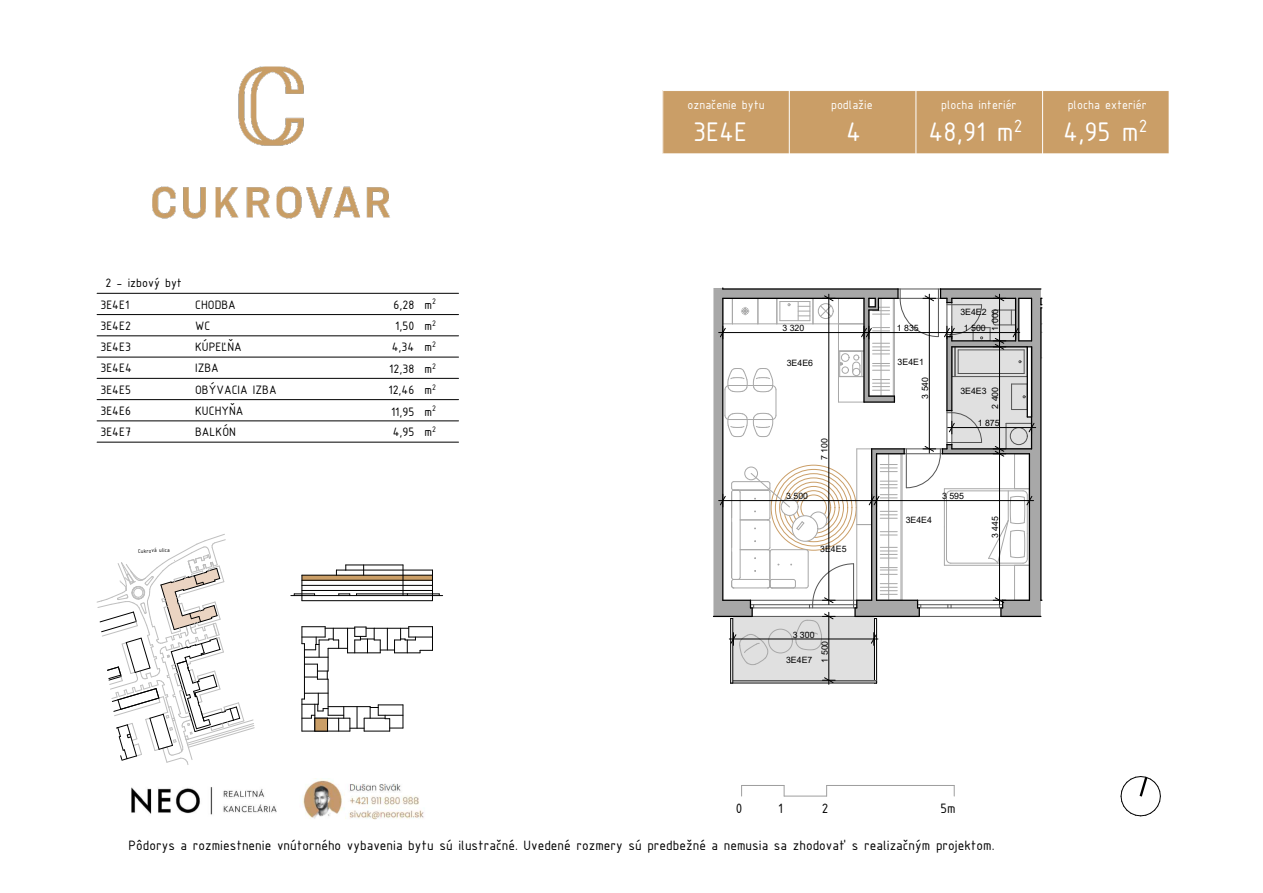
<style>
.page{position:relative;width:1263px;height:893px;background:#fff}
.page>*{position:absolute;margin:0;border:0;box-sizing:border-box;transform-origin:0 0}
.t1{font:28.95px "ISOCPEUR";color:#fff}
.t2{font:14.7px "ISOCPEUR";color:#000}
.t3{font:13.2px/21.3px "ISOCPEUR";color:#000;text-align:center}
.t4{font:13.2px "ISOCPEUR";color:#fff}
.t5{font:8.7px "Arial";color:#000}
.t6{font:6px "ISOCPEUR";color:#000}
</style>
<div class="page">
<img style="left:131px;top:779px;width:293px;height:41px">
<img style="left:152px;top:66px;width:238px;height:153px">
<div style="left:663px;top:91px;width:506px;height:63px;background:#ca9e67"></div>
<hr style="left:1042px;top:91px;width:1px;height:63px;background:#fff">
<hr style="left:916px;top:91px;width:1px;height:63px;background:#fff">
<hr style="left:789px;top:91px;width:1px;height:63px;background:#fff">
<svg style="left:1120px;top:776px;width:41px;height:41px"></svg>
<div style="left:302px;top:575px;width:130px;height:5px;background:#ca9e67"></div>
<hr style="left:291px;top:595px;width:152px;height:1px;background:#000">
<hr style="left:302px;top:590px;width:130px;height:1px;background:#000">
<hr style="left:407px;top:594px;width:32px;height:1px;background:#000">
<hr style="left:302px;top:585px;width:130px;height:1px;background:#000">
<hr style="left:302px;top:580px;width:130px;height:1px;background:#000">
<hr style="left:302px;top:575px;width:130px;height:1px;background:#000">
<hr style="left:346px;top:570px;width:86px;height:1px;background:#000">
<hr style="left:346px;top:565px;width:57px;height:1px;background:#000">
<hr style="left:403px;top:565px;width:1px;height:31px;background:#000">
<hr style="left:356px;top:594px;width:51px;height:1px;background:#000">
<svg style="left:338px;top:594px;width:12px;height:2px"></svg>
<svg style="left:336px;top:565px;width:10px;height:10px"></svg>
<hr style="left:302px;top:731px;width:48px;height:1px;background:#000">
<hr style="left:315px;top:718px;width:35px;height:1px;background:#000">
<hr style="left:304px;top:644px;width:1px;height:55px;background:#000">
<hr style="left:328px;top:706px;width:42px;height:1px;background:#000">
<hr style="left:328px;top:679px;width:1px;height:36px;background:#000">
<hr style="left:348px;top:653px;width:32px;height:1px;background:#000">
<hr style="left:325px;top:628px;width:30px;height:1px;background:#000">
<svg style="left:354px;top:626px;width:79px;height:28px"></svg>
<svg style="left:302px;top:626px;width:46px;height:54px"></svg>
<svg style="left:350px;top:705px;width:54px;height:27px"></svg>
<hr style="left:302px;top:600px;width:130px;height:1px;background:#000">
<svg style="left:294px;top:575px;width:21px;height:26px"></svg>
<svg style="left:432px;top:570px;width:1px;height:31px"></svg>
<svg style="left:97px;top:534px;width:158px;height:231px"></svg>
<div style="left:733px;top:616px;width:141px;height:64px;background:#e0e0e0"></div>
<hr style="left:874px;top:618px;width:1px;height:65px;background:#000">
<hr style="left:876px;top:618px;width:1px;height:65px;background:#000">
<hr style="left:731px;top:683px;width:145px;height:1px;background:#000">
<hr style="left:731px;top:681px;width:145px;height:1px;background:#000">
<hr style="left:730px;top:618px;width:1px;height:65px;background:#000">
<hr style="left:732px;top:618px;width:1px;height:65px;background:#000">
<svg style="left:713px;top:288px;width:6px;height:328px;background:#aeaeae"></svg>
<hr style="left:713px;top:616px;width:39px;height:1px;background:#000">
<hr style="left:828px;top:616px;width:1px;height:64px;background:#000">
<svg style="left:822px;top:677px;width:13px;height:7px"></svg>
<svg style="left:719px;top:288px;width:323px;height:377px"></svg>
<hr style="left:742px;top:785px;width:42px;height:1px;background:#9e9e9e">
<hr style="left:784px;top:796px;width:43px;height:1px;background:#9e9e9e">
<hr style="left:827px;top:785px;width:127px;height:1px;background:#9e9e9e">
<svg style="left:302px;top:693px;width:42px;height:39px"></svg>
<hr style="left:97px;top:293px;width:361px;height:1px;background:#000">
<hr style="left:97px;top:314px;width:361px;height:1px;background:#000">
<hr style="left:97px;top:336px;width:361px;height:1px;background:#000">
<hr style="left:97px;top:357px;width:361px;height:1px;background:#000">
<hr style="left:97px;top:378px;width:361px;height:1px;background:#000">
<hr style="left:97px;top:399px;width:361px;height:1px;background:#000">
<hr style="left:97px;top:421px;width:361px;height:1px;background:#000">
<hr style="left:97px;top:442px;width:361px;height:1px;background:#000">
<p class="t3" style="left:106px;top:272px;width:78px">2 - izbový byt</p>
<p class="t3" style="left:100px;top:293px;width:30px">3E4E1</p>
<p class="t3" style="left:195px;top:293px;width:42px">CHODBA</p>
<p class="t3" style="left:100px;top:315px;width:32px">3E4E2</p>
<p class="t3" style="left:195px;top:315px;width:17px">WC</p>
<p class="t3" style="left:100px;top:336px;width:32px">3E4E3</p>
<p class="t3" style="left:195px;top:336px;width:48px">KÚPEĽŇA</p>
<p class="t3" style="left:100px;top:357px;width:33px">3E4E4</p>
<p class="t3" style="left:195px;top:357px;width:25px">IZBA</p>
<p class="t3" style="left:100px;top:378px;width:32px">3E4E5</p>
<p class="t3" style="left:195px;top:378px;width:83px">OBÝVACIA IZBA</p>
<p class="t3" style="left:100px;top:400px;width:32px">3E4E6</p>
<p class="t3" style="left:195px;top:400px;width:50px">KUCHYŇA</p>
<p class="t3" style="left:100px;top:421px;width:32px">3E4E7</p>
<p class="t3" style="left:195px;top:421px;width:42px">BALKÓN</p>
<p class="t6" style="left:138px;top:547px;width:33px;rotate:-1deg">Cukrová ulica</p>
<p class="t3" style="left:388px;top:293px;width:49px">6,28 m<sup>2<br></sup>1,50 m<sup>2<br></sup>4,34 m<sup>2<br></sup>12,38 m<sup>2<br></sup>12,46 m<sup>2<br></sup>11,95 m<sup>2<br></sup>4,95 m<sup>2</sup></p>
<p class="t4" style="left:687px;top:96px;width:79px">označenie bytu</p>
<p class="t4" style="left:831px;top:96px;width:43px">podlažie</p>
<p class="t4" style="left:941px;top:96px;width:77px">plocha interiér</p>
<p class="t4" style="left:1068px;top:96px;width:81px">plocha exteriér</p>
<h1 class="t1" style="left:846px;top:113px;width:16px">4</h1>
<h1 class="t1" style="left:693px;top:113px;width:56px">3E4E</h1>
<h1 class="t1" style="left:1063px;top:113px;width:86px">4,95 m<sup>2</sup></h1>
<h1 class="t1" style="left:928px;top:113px;width:95px">48,91 m<sup>2</sup></h1>
<p class="t5" style="left:782px;top:322px;width:23px">3 320</p>
<p class="t5" style="left:897px;top:322px;width:23px">1 835</p>
<p class="t5" style="left:787px;top:356px;width:28px">3E4E6</p>
<p class="t5" style="left:818px;top:460px;width:23px;rotate:-90deg">7 100</p>
<p class="t5" style="left:898px;top:356px;width:28px">3E4E1</p>
<p class="t5" style="left:919px;top:399px;width:23px;rotate:-90deg">3 540</p>
<p class="t5" style="left:960px;top:306px;width:28px">3E4E2</p>
<p class="t5" style="left:989px;top:331px;width:23px;rotate:-90deg">1 000</p>
<p class="t5" style="left:964px;top:322px;width:23px">1 500</p>
<p class="t5" style="left:960px;top:384px;width:28px">3E4E3</p>
<p class="t5" style="left:989px;top:409px;width:23px;rotate:-90deg">2 400</p>
<p class="t5" style="left:978px;top:417px;width:23px">1 875</p>
<p class="t5" style="left:786px;top:490px;width:23px">3 500</p>
<p class="t5" style="left:942px;top:490px;width:23px">3 595</p>
<p class="t5" style="left:820px;top:543px;width:28px">3E4E5</p>
<p class="t5" style="left:906px;top:514px;width:28px">3E4E4</p>
<p class="t5" style="left:989px;top:538px;width:23px;rotate:-90deg">3 445</p>
<p class="t5" style="left:793px;top:629px;width:23px">3 300</p>
<p class="t5" style="left:786px;top:654px;width:28px">3E4E7</p>
<p class="t5" style="left:819px;top:662px;width:23px;rotate:-90deg">1 500</p>
<p class="t2" style="left:736px;top:798px;width:8px">0</p>
<p class="t2" style="left:778px;top:798px;width:6px">1</p>
<p class="t2" style="left:822px;top:798px;width:8px">2</p>
<p class="t2" style="left:940px;top:798px;width:17px">5m</p>
<p class="t2" style="left:129px;top:836px;width:867px">Pôdorys a rozmiestnenie vnútorného vybavenia bytu sú ilustračné. Uvedené rozmery sú predbežné a nemusia sa zhodovať s realizačným projektom.</p>
</div>
